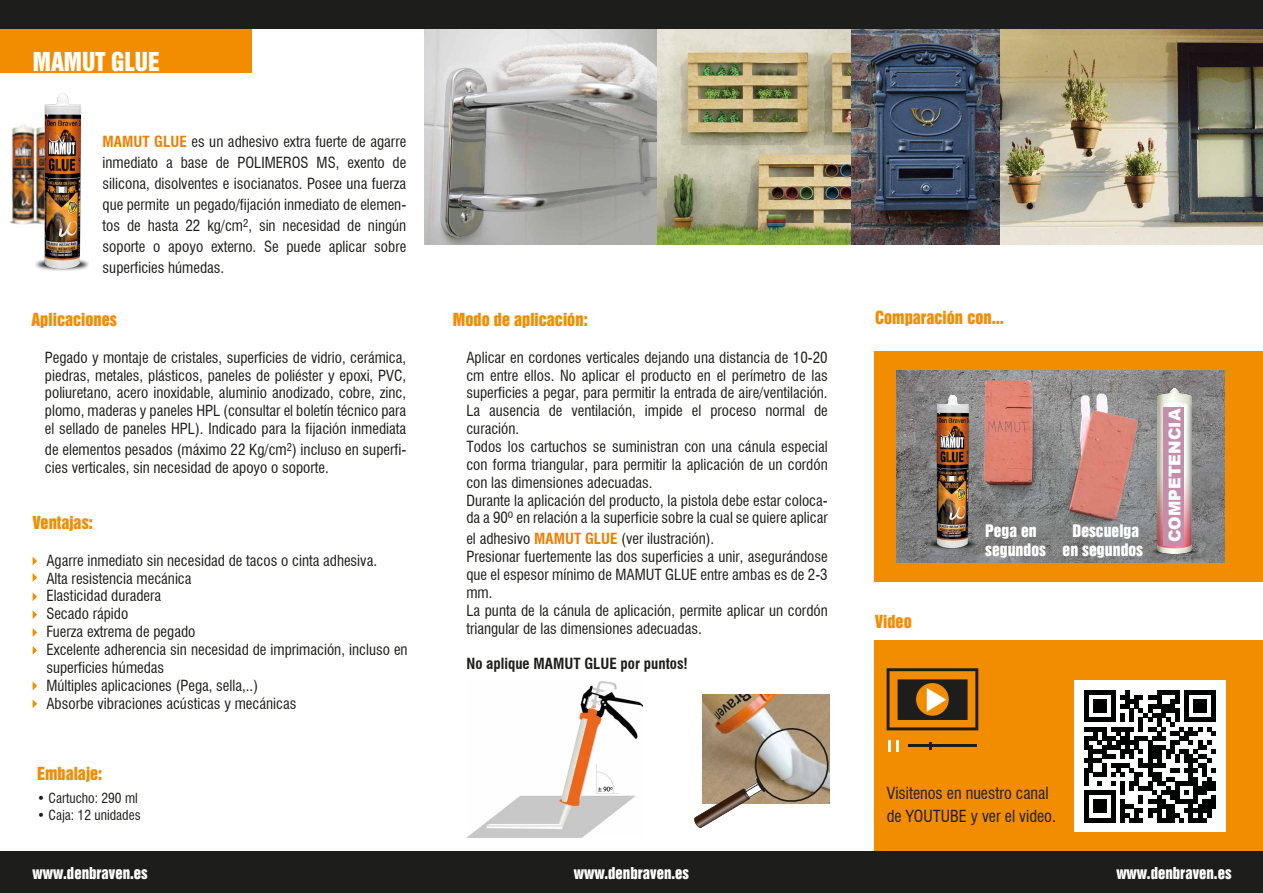
<style>
.page{position:relative;width:1263px;height:893px;background:#fff}
.page>*{position:absolute;margin:0;border:0;box-sizing:border-box;transform-origin:0 0}
.t1{font:23.85px "Swis 921 EU";color:#fff}
.t2{font:16.5px "Swis 921 EU";color:#f28c00}
.t3{font:condensed 16.2px/22.8px "Swiss 721 BT";color:#1d1d1b}
.t4{font:900 16.2px "Arial";color:#fff}
.t5{font:15.9px/19px "Swis 921 EU";color:#fff}
.t6{font:condensed 15px/17.9px "Swiss 721 BT";color:#1d1d1b}
.t7{font:15px "Swis 921 EU";color:#fff}
.t8{font:700 condensed 15px "Swiss 721 BT";color:#1d1d1b}
.t9{font:condensed 13.5px "Swiss 721 BT";color:#1d1d1b}
.s1{font-weight:700;color:#ef7d00}
</style>
<div class="page">
<div style="left:875px;top:352px;width:388px;height:230px;background:#f28c00"></div>
<div style="left:875px;top:640px;width:388px;height:231px;background:#f28c00"></div>
<img style="left:425px;top:28px;width:838px;height:217px">
<div style="left:0;top:27px;width:251px;height:46px;background:#f28c00"></div>
<img style="left:10px;top:124px;width:19px;height:101px">
<div style="left:0;top:0;width:1263px;height:28px;background:#1d1d1b"></div>
<div style="left:0;top:851px;width:1263px;height:42px;background:#1d1d1b"></div>
<img style="left:29px;top:93px;width:60px;height:178px">
<svg style="left:33px;top:557px;width:4px;height:8px"></svg>
<svg style="left:33px;top:592px;width:4px;height:9px"></svg>
<svg style="left:33px;top:610px;width:4px;height:9px"></svg>
<svg style="left:33px;top:628px;width:4px;height:9px"></svg>
<svg style="left:33px;top:646px;width:4px;height:9px"></svg>
<svg style="left:33px;top:573px;width:4px;height:9px"></svg>
<svg style="left:33px;top:682px;width:4px;height:8px"></svg>
<svg style="left:33px;top:699px;width:4px;height:9px"></svg>
<img style="left:467px;top:682px;width:175px;height:155px">
<img style="left:703px;top:695px;width:127px;height:32px">
<svg style="left:694px;top:727px;width:136px;height:101px"></svg>
<div style="left:1074px;top:681px;width:152px;height:151px;background:#fff"></div>
<svg style="left:1084px;top:690px;width:132px;height:132px"></svg>
<svg style="left:887px;top:668px;width:91px;height:62px"></svg>
<hr style="left:908px;top:744px;width:69px;height:3px;background:#1d1d1b">
<svg style="left:929px;top:742px;width:3px;height:7px"></svg>
<svg style="left:888px;top:740px;width:11px;height:11px"></svg>
<img style="left:896px;top:370px;width:328px;height:193px">
<img style="left:923px;top:388px;width:59px;height:168px">
<img style="left:1151px;top:385px;width:45px;height:173px">
<div style="left:1164px;top:408px;width:20px;height:138px;background:#c38dab"></div>
<h1 class="t1" style="left:33px;top:46px;width:128px">MAMUT GLUE</h1>
<p class="t6" style="left:103px;top:131px;width:305px;line-height:21px;text-align:justify"><span class="s1">MAMUT GLUE</span> es un adhesivo extra fuerte de agarre inmediato a base de POLIMEROS MS, exento de silicona, disolventes e isocianatos. Posee una fuerza que permite un pegado/fijación inmediato de elemen&shy;tos de hasta 22 kg/cm<sup>2</sup>, sin necesidad de ningún soporte o apoyo externo. Se puede aplicar sobre superficies húmedas.</p>
<p class="t2" style="left:31px;top:309px;width:87px">Aplicaciones</p>
<p class="t6" style="left:45px;top:348px;width:363px;text-align:justify">Pegado y montaje de cristales, superficies de vidrio, cerámica, piedras, metales, plásticos, paneles de poliéster y epoxi, PVC, poliuretano, acero inoxidable, aluminio anodizado, cobre, zinc, plomo, maderas y paneles HPL (consultar el boletín técnico para el sellado de paneles HPL). Indicado para la fijación inmediata</p>
<p class="t6" style="left:45px;top:441px;width:363px">de elementos pesados (máximo 22 Kg/cm<sup>2</sup>) incluso en superfi&shy;cies verticales, sin necesidad de apoyo o soporte.</p>
<p class="t2" style="left:33px;top:512px;width:62px">Ventajas:</p>
<p class="t6" style="left:46px;top:551px;width:363px">Agarre inmediato sin necesidad de tacos o cinta adhesiva.<br>Alta resistencia mecánica<br>Elasticidad duradera<br>Secado rápido<br>Fuerza extrema de pegado<br>Excelente adherencia sin necesidad de imprimación, incluso en superficies húmedas<br>Múltiples aplicaciones (Pega, sella,..)<br>Absorbe vibraciones acústicas y mecánicas</p>
<p class="t2" style="left:37px;top:763px;width:67px">Embalaje:</p>
<p class="t9" style="left:37px;top:790px;width:102px">• Cartucho: 290 ml</p>
<p class="t9" style="left:37px;top:806px;width:105px">• Caja: 12 unidades</p>
<p class="t2" style="left:453px;top:309px;width:137px">Modo de aplicación:</p>
<p class="t6" style="left:466px;top:348px;width:363px">Aplicar en cordones verticales dejando una distancia de 10-20 cm entre ellos. No aplicar el producto en el perímetro de las superficies a pegar, para permitir la entrada de aire/ventilación.<br>La ausencia de ventilación, impide el proceso normal de curación.<br>Todos los cartuchos se suministran con una cánula especial con forma triangular, para permitir la aplicación de un cordón con las dimensiones adecuadas.<br>Durante la aplicación del producto, la pistola debe estar coloca&shy;da a 90º en relación a la superficie sobre la cual se quiere aplicar</p>
<p class="t6" style="left:466px;top:530px;width:363px">el adhesivo <span class="s1">MAMUT GLUE</span> (ver ilustración).<br>Presionar fuertemente las dos superficies a unir, asegurándose que el espesor mínimo de MAMUT GLUE entre ambas es de 2-3 mm.<br>La punta de la cánula de aplicación, permite aplicar un cordón triangular de las dimensiones adecuadas.</p>
<p class="t8" style="left:466px;top:655px;width:223px">No aplique MAMUT GLUE por puntos!</p>
<p class="t2" style="left:875px;top:307px;width:130px">Comparación con...</p>
<p class="t2" style="left:875px;top:611px;width:38px">Video</p>
<p class="t5" style="left:985px;top:521px;width:62px">Pega en segundos</p>
<p class="t5" style="left:1062px;top:521px;width:82px;text-align:center">Descuelga en segundos</p>
<p class="t4" style="left:1163px;top:542px;width:135px;rotate:-90deg">COMPETENCIA</p>
<p class="t3" style="left:887px;top:781px;width:171px">Visitenos en nuestro canal de YOUTUBE y ver el video.</p>
<p class="t7" style="left:33px;top:863px;width:117px">www.denbraven.es</p>
<p class="t7" style="left:1116px;top:863px;width:117px">www.denbraven.es</p>
<p class="t7" style="left:574px;top:863px;width:117px">www.denbraven.es</p>
</div>
